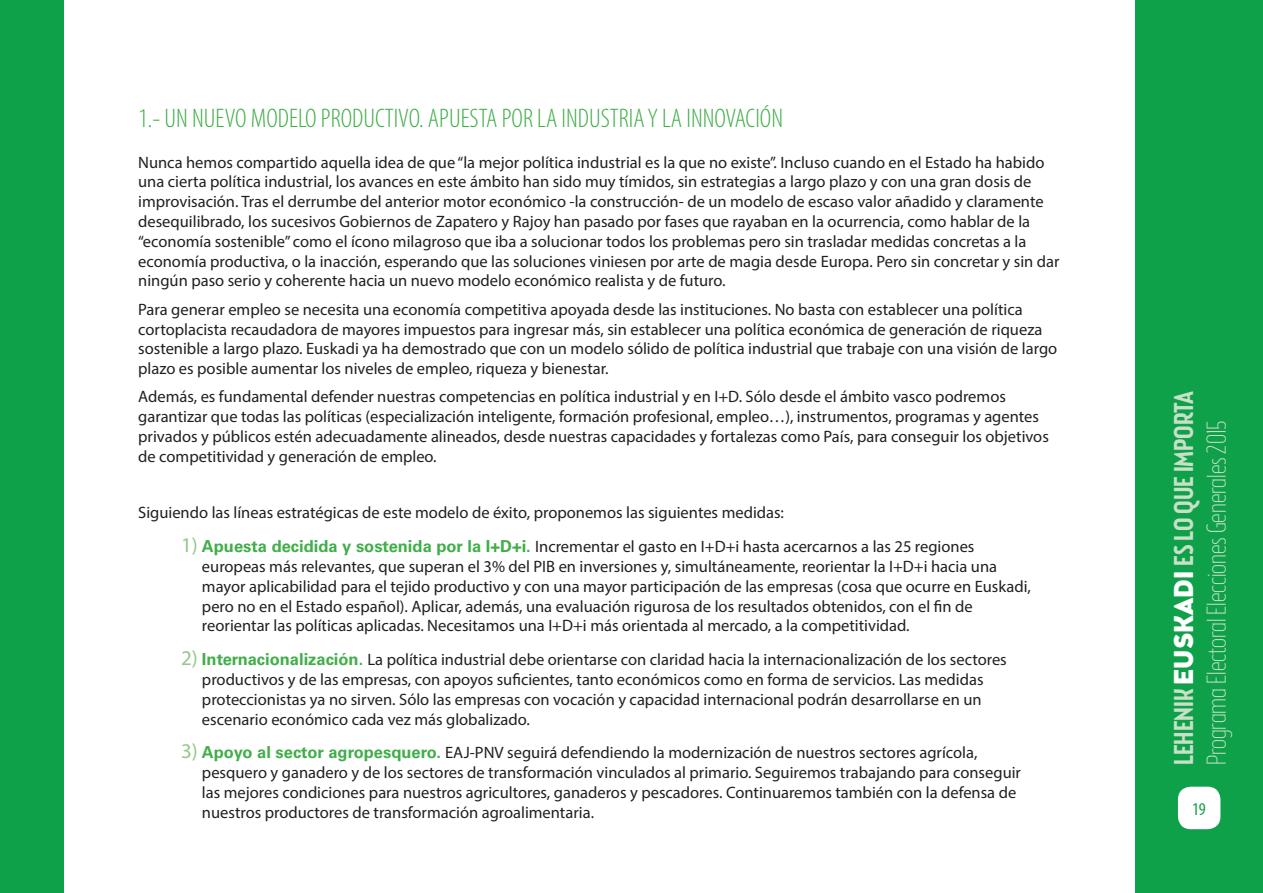
<style>
.page{position:relative;width:1263px;height:893px;background:#fff}
.page>*{position:absolute;margin:0;border:0;box-sizing:border-box;transform-origin:0 0}
.t1{font:100 27px/32.4px "Brooklyn Samuels Three";color:#c9e0c8}
.t2{font:300 condensed 27px "Myriad Pro";color:#40ae49}
.t3{font:condensed 18px "Myriad Pro";color:#0fa14a}
.t4{font:16.5px/19.8px "Myriad Pro";color:#231f20}
.s1{font-size:21px;color:#92c889}
.s2{font-family:"Univers";font-weight:700;color:#40ae49}
.s3{font-weight:500}
.s4{font-family:"Brooklyn Samuels Five";font-weight:900;color:#fff}
</style>
<div class="page">
<div style="left:1135px;top:0;width:128px;height:893px;background:#0fa14a"></div>
<div style="left:0;top:0;width:64px;height:893px;background:#0fa14a"></div>
<div style="left:1178px;top:787px;width:42px;height:42px;background:#fff;border-radius:13px"></div>
<h1 class="t2" style="left:138px;top:103px;width:646px">1.- UN NUEVO MODELO PRODUCTIVO. APUESTA POR LA INDUSTRIA Y LA INNOVACIÓN</h1>
<p class="t4" style="left:138px;top:152px;width:923px">Nunca hemos compartido aquella idea de que “la mejor política industrial es la que no existe”. Incluso cuando en el Estado ha habido una cierta política industrial, los avances en este ámbito han sido muy tímidos, sin estrategias a largo plazo y con una gran dosis de improvisación. Tras el derrumbe del anterior motor económico -la construcción- de un modelo de escaso valor añadido y claramente desequilibrado, los sucesivos Gobiernos de Zapatero y Rajoy han pasado por fases que rayaban en la ocurrencia, como hablar de la “economía sostenible” como el ícono milagroso que iba a solucionar todos los problemas pero sin trasladar medidas concretas a la economía productiva, o la inacción, esperando que las soluciones viniesen por arte de magia desde Europa. Pero sin concretar y sin dar ningún paso serio y coherente hacia un nuevo modelo económico realista y de futuro.</p>
<p class="t4" style="left:138px;top:299px;width:921px">Para generar empleo se necesita una economía competitiva apoyada desde las instituciones. No basta con establecer una política cortoplacista recaudadora de mayores impuestos para ingresar más, sin establecer una política económica de generación de riqueza sostenible a largo plazo. Euskadi ya ha demostrado que con un modelo sólido de política industrial que trabaje con una visión de largo plazo es posible aumentar los niveles de empleo, riqueza y bienestar.</p>
<p class="t4" style="left:138px;top:387px;width:912px">Además, es fundamental defender nuestras competencias en política industrial y en I+D. Sólo desde el ámbito vasco podremos garantizar que todas las políticas (especialización inteligente, formación profesional, empleo…), instrumentos, programas y agentes privados y públicos estén adecuadamente alineados, desde nuestras capacidades y fortalezas como País, para conseguir los objetivos de competitividad y generación de empleo.</p>
<p class="t4" style="left:138px;top:503px;width:647px">Siguiendo las líneas estratégicas de este modelo de éxito, proponemos las siguientes medidas:</p>
<p class="t4" style="left:202px;top:536px;width:830px;text-indent:-21px"><span class="s1">1)</span> <span class="s2">Apuesta decidida y sostenida por la I+D+i.</span> Incrementar el gasto en I+D+i hasta acercarnos a las 25 regiones europeas más relevantes, que superan el 3% del PIB en inversiones y, simultáneamente, reorientar la I+D+i hacia una mayor aplicabilidad para el tejido productivo y con una mayor participación de las empresas (cosa que ocurre en Euskadi, pero no en el Estado español). Aplicar, además, una evaluación rigurosa de los resultados obtenidos, con el fin de reorientar las políticas aplicadas. Necesitamos una I+D+i más orientada al mercado, a la competitividad.</p>
<p class="t4" style="left:202px;top:649px;width:806px;text-indent:-21px"><span class="s1">2)</span> <span class="s2">Internacionalización.</span> La política industrial debe orientarse con claridad hacia la internacionalización de los sectores productivos y de las empresas, con apoyos suficientes, tanto económicos como en forma de servicios. Las medidas proteccionistas ya no sirven. Sólo las empresas con vocación y capacidad internacional podrán desarrollarse en un escenario económico cada vez más globalizado.</p>
<p class="t4" style="left:202px;top:742px;width:820px;text-indent:-21px"><span class="s1">3)</span> <span class="s2">Apoyo al sector agropesquero.</span> EAJ-PNV seguirá defendiendo la modernización de nuestros sectores agrícola, pesquero y ganadero y de los sectores de transformación vinculados al primario. Seguiremos trabajando para conseguir las mejores condiciones para nuestros agricultores, ganaderos y pescadores. Continuaremos también con la defensa de nuestros productores de transformación agroalimentaria.</p>
<h1 class="t1" style="left:1169px;top:765px;width:376px;rotate:-90deg"><span class="s3">LEHENIK</span> <span class="s4">EUSKADI</span> <span class="s3">ES LO QUE IMPORTA<br></span>Programa Electoral Elecciones Generales 2015</h1>
<p class="t3" style="left:1192px;top:798px;width:15px">19</p>
</div>
